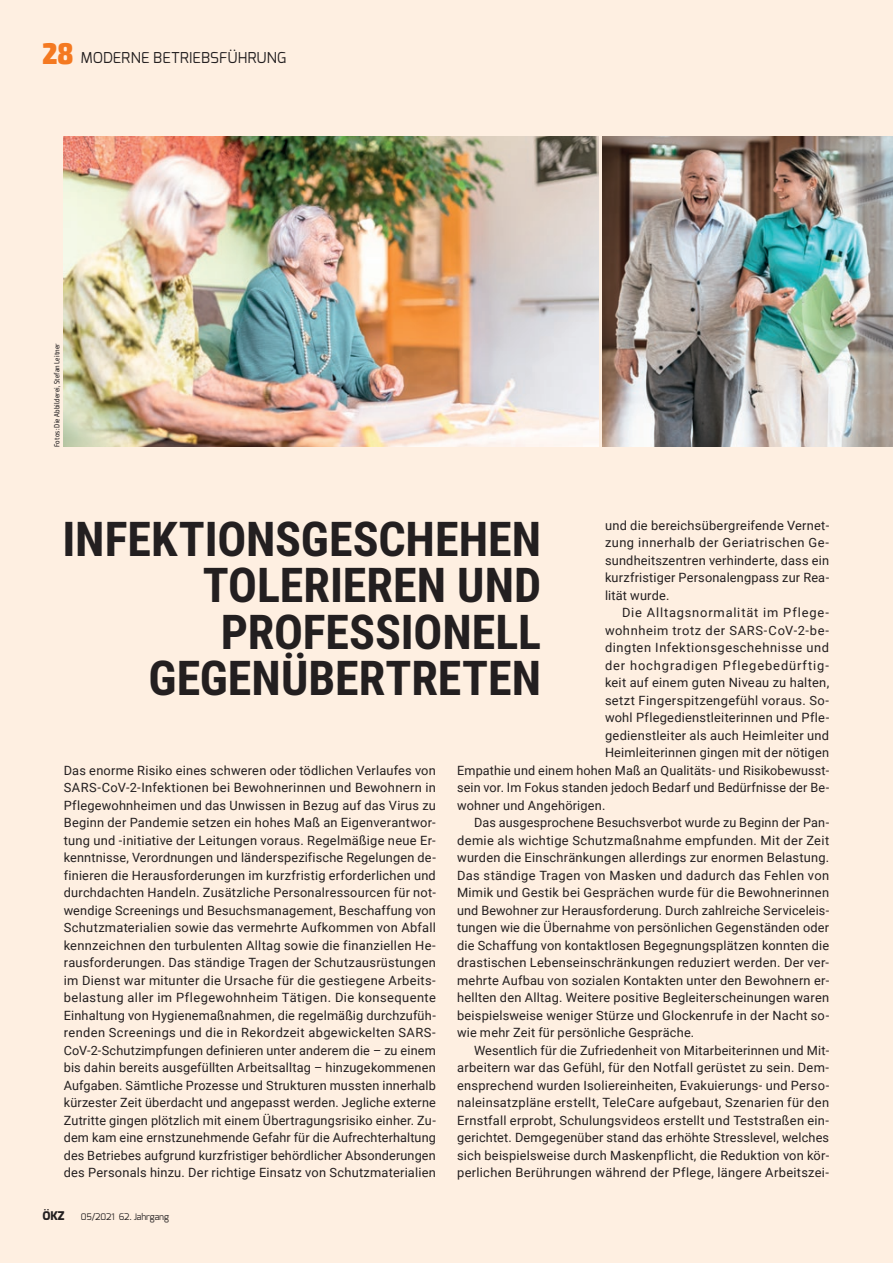
<style>
.page{position:relative;width:893px;height:1263px;background:#feefe1}
.page>*{position:absolute;margin:0;border:0;box-sizing:border-box;transform-origin:0 0}
.t1{font:700 48px/46.5px "Roboto Condensed";color:#231f20;text-align:right}
.t2{font:15px "Exo";letter-spacing:.01em;color:#231f20}
.t3{font:12.75px/17.5px "Roboto";letter-spacing:.02em;color:#231f20;text-align:justify}
.t4{font:12.75px "Roboto";letter-spacing:.04em;color:#231f20}
.t5{font:12.75px "Roboto";letter-spacing:.07em;color:#231f20}
.t6{font:12.75px "Roboto";letter-spacing:.045em;color:#231f20}
.t7{font:12.75px "Roboto";letter-spacing:.065em;color:#231f20}
.t8{font:800 12px "Exo";color:#231f20}
.t9{font:9px "Exo";letter-spacing:-.015em;color:#231f20}
.t10{font:condensed 7.5px "Exo 2";letter-spacing:.025em;color:#231f20}
.s1{font-family:"Exo 2";font-weight:900;font-stretch:condensed;font-size:30px;color:#f47921}
</style>
<div class="page">
<img style="left:64px;top:136px;width:534px;height:311px">
<img style="left:602px;top:136px;width:291px;height:311px">
<p class="t2" style="left:43px;top:48px;width:245px"><span class="s1">28</span> MODERNE BETRIEBSFÜHRUNG</p>
<p class="t10" style="left:52px;top:447px;width:105px;rotate:-90deg">Fotos: Die Abbilderei, Stefan Leitner</p>
<p class="t3" style="left:605px;top:516px;width:226px">und die bereichsübergreifende Vernet&shy;zung innerhalb der Geriatrischen Ge&shy;sundheitszentren verhinderte, dass ein kurzfristiger Personalengpass zur Rea&shy;lität wurde.</p>
<p class="t7" style="left:622px;top:604px;width:209px">Die Alltagsnormalität im Pflege-</p>
<p class="t6" style="left:605px;top:621px;width:226px">wohnheim trotz der SARS-CoV-2-be-</p>
<p class="t4" style="left:605px;top:639px;width:226px">dingten Infektionsgeschehnisse und</p>
<p class="t5" style="left:605px;top:656px;width:226px">der hochgradigen Pflegebedürftig-</p>
<p class="t3" style="left:605px;top:673px;width:226px">keit auf einem guten Niveau zu halten,</p>
<p class="t3" style="left:605px;top:691px;width:226px">setzt Fingerspitzengefühl voraus. So-</p>
<p class="t3" style="left:605px;top:708px;width:226px">wohl Pflegedienstleiterinnen und Pfle-</p>
<p class="t3" style="left:605px;top:726px;width:226px">gedienstleiter als auch Heimleiter und</p>
<p class="t3" style="left:605px;top:743px;width:226px">Heimleiterinnen gingen mit der nötigen</p>
<p class="t3" style="left:457px;top:761px;width:374px">Empathie und einem hohen Maß an Qualitäts- und Risikobewusst-</p>
<p class="t3" style="left:457px;top:778px;width:374px">sein vor. Im Fokus standen jedoch Bedarf und Bedürfnisse der Be-</p>
<p class="t3" style="left:457px;top:796px;width:150px">wohner und Angehörigen.</p>
<p class="t3" style="left:474px;top:813px;width:357px">Das ausgesprochene Besuchsverbot wurde zu Beginn der Pan-</p>
<p class="t3" style="left:457px;top:831px;width:374px">demie als wichtige Schutzmaßnahme empfunden. Mit der Zeit</p>
<p class="t3" style="left:457px;top:848px;width:374px">wurden die Einschränkungen allerdings zur enormen Belastung.</p>
<p class="t3" style="left:457px;top:866px;width:374px">Das ständige Tragen von Masken und dadurch das Fehlen von</p>
<p class="t3" style="left:457px;top:883px;width:374px">Mimik und Gestik bei Gesprächen wurde für die Bewohnerinnen</p>
<p class="t3" style="left:457px;top:901px;width:374px">und Bewohner zur Herausforderung. Durch zahlreiche Serviceleis-</p>
<p class="t3" style="left:457px;top:918px;width:374px">tungen wie die Übernahme von persönlichen Gegenständen oder</p>
<p class="t3" style="left:457px;top:936px;width:374px">die Schaffung von kontaktlosen Begegnungsplätzen konnten die</p>
<p class="t3" style="left:457px;top:953px;width:374px">drastischen Lebenseinschränkungen reduziert werden. Der ver-</p>
<p class="t3" style="left:457px;top:971px;width:374px">mehrte Aufbau von sozialen Kontakten unter den Bewohnern er-</p>
<p class="t3" style="left:457px;top:988px;width:374px">hellten den Alltag. Weitere positive Begleiterscheinungen waren</p>
<p class="t3" style="left:457px;top:1006px;width:374px">beispielsweise weniger Stürze und Glockenrufe in der Nacht so-</p>
<p class="t3" style="left:457px;top:1023px;width:239px">wie mehr Zeit für persönliche Gespräche.</p>
<p class="t3" style="left:474px;top:1041px;width:357px">Wesentlich für die Zufriedenheit von Mitarbeiterinnen und Mit-</p>
<p class="t3" style="left:457px;top:1058px;width:373px">arbeitern war das Gefühl, für den Notfall gerüstet zu sein. Dem-</p>
<p class="t3" style="left:457px;top:1076px;width:374px">ensprechend wurden Isoliereinheiten, Evakuierungs- und Perso-</p>
<p class="t3" style="left:457px;top:1093px;width:374px">naleinsatzpläne erstellt, TeleCare aufgebaut, Szenarien für den</p>
<p class="t3" style="left:457px;top:1111px;width:374px">Ernstfall erprobt, Schulungsvideos erstellt und Teststraßen ein-</p>
<p class="t3" style="left:457px;top:1128px;width:374px">gerichtet. Demgegenüber stand das erhöhte Stresslevel, welches</p>
<p class="t3" style="left:457px;top:1146px;width:374px">sich beispielsweise durch Maskenpflicht, die Reduktion von kör-</p>
<p class="t3" style="left:457px;top:1163px;width:374px">perlichen Berührungen während der Pflege, längere Arbeitszei-</p>
<h1 class="t1" style="left:63px;top:513px;width:480px">INFEKTIONSGESCHEHEN<br>TOLERIEREN UND<br>PROFESSIONELL<br>GEGENÜBERTRETEN</h1>
<p class="t3" style="left:64px;top:761px;width:374px">Das enorme Risiko eines schweren oder tödlichen Verlaufes von SARS-CoV-2-Infektionen bei Bewohnerinnen und Bewohnern in Pflegewohnheimen und das Unwissen in Bezug auf das Virus zu Beginn der Pandemie setzen ein hohes Maß an Eigenverantwor&shy;tung und -initiative der Leitungen voraus. Regelmäßige neue Er&shy;kenntnisse, Verordnungen und länderspezifische Regelungen de&shy;finieren die Herausforderungen im kurzfristig erforderlichen und durchdachten Handeln. Zusätzliche Personalressourcen für not&shy;wendige Screenings und Besuchsmanagement, Beschaffung von Schutzmaterialien sowie das vermehrte Aufkommen von Abfall kennzeichnen den turbulenten Alltag sowie die finanziellen He&shy;rausforderungen. Das ständige Tragen der Schutzausrüstungen im Dienst war mitunter die Ursache für die gestiegene Arbeits&shy;belastung aller im Pflegewohnheim Tätigen. Die konsequente Einhaltung von Hygienemaßnahmen, die regelmäßig durchzufüh&shy;renden Screenings und die in Rekordzeit abgewickelten SARS-CoV-2-Schutzimpfungen definieren unter anderem die – zu einem bis dahin bereits ausgefüllten Arbeitsalltag – hinzugekommenen Aufgaben. Sämtliche Prozesse und Strukturen mussten innerhalb kürzester Zeit überdacht und angepasst werden. Jegliche externe Zutritte gingen plötzlich mit einem Übertragungsrisiko einher. Zu&shy;dem kam eine ernstzunehmende Gefahr für die Aufrechterhaltung des Betriebes aufgrund kurzfristiger behördlicher Absonderungen des Personals hinzu. Der richtige Einsatz von Schutzmaterialien</p>
<p class="t8" style="left:43px;top:1208px;width:24px">ÖKZ</p>
<p class="t9" style="left:81px;top:1211px;width:90px">05/2021 62. Jahrgang</p>
</div>
